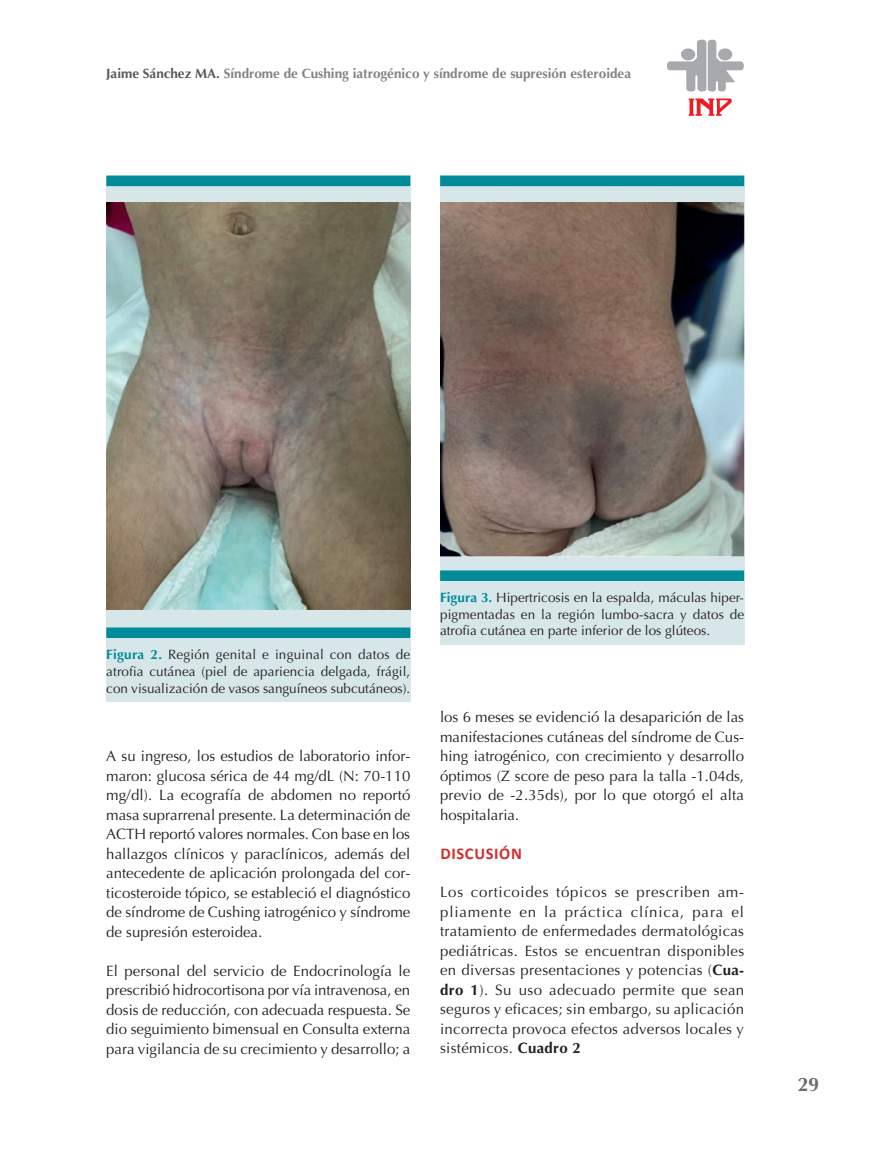
<style>
.page{position:relative;width:893px;height:1149px;background:#fff}
.page>*{position:absolute;margin:0;border:0;box-sizing:border-box;transform-origin:0 0}
.t1{font:700 19.5px "Optima";color:#6c6d70}
.t2{font:700 16.5px "Calibri";letter-spacing:.04em;color:#d22e2e}
.t3{font:15px/19.5px "Optima";color:#231f20;text-align:justify}
.t4{font:13.5px/16.5px "Optima";color:#231f20;text-align:justify}
.t5{font:700 13.5px "Optima";color:#808285}
.s1{color:#57585a}
.s2{font-weight:700;color:#008b9a}
.s3{font-weight:700}
</style>
<div class="page">
<svg style="left:689px;top:98px;width:43px;height:18px"></svg>
<svg style="left:667px;top:39px;width:77px;height:53px"></svg>
<div style="left:718px;top:48px;width:14px;height:12px;background:#a8a9ad;border-radius:50%"></div>
<div style="left:106px;top:175px;width:304px;height:527px;background:#d6e6e9"></div>
<div style="left:106px;top:175px;width:304px;height:11px;background:#008b98"></div>
<div style="left:106px;top:627px;width:304px;height:10px;background:#008b98"></div>
<img style="left:106px;top:203px;width:304px;height:406px">
<div style="left:440px;top:175px;width:304px;height:470px;background:#d6e6e9"></div>
<div style="left:440px;top:175px;width:304px;height:11px;background:#008b98"></div>
<div style="left:440px;top:570px;width:304px;height:10px;background:#008b98"></div>
<img style="left:440px;top:203px;width:304px;height:353px">
<p class="t5" style="left:106px;top:66px;width:526px"><span class="s1">Jaime Sánchez MA.</span> Síndrome de Cushing iatrogénico y síndrome de supresión esteroidea</p>
<p class="t4" style="left:106px;top:646px;width:306px"><span class="s2">Figura 2.</span> Región genital e inguinal con datos de atrofia cutánea (piel de apariencia delgada, frágil, con visualización de vasos sanguíneos subcutáneos).</p>
<p class="t3" style="left:106px;top:746px;width:306px">A su ingreso, los estudios de laboratorio infor&shy;maron: glucosa sérica de 44 mg/dL (N: 70-110 mg/dl). La ecografía de abdomen no reportó masa suprarrenal presente. La determinación de ACTH reportó valores normales. Con base en los hallazgos clínicos y paraclínicos, además del antecedente de aplicación prolongada del cor&shy;ticosteroide tópico, se estableció el diagnóstico de síndrome de Cushing iatrogénico y síndrome de supresión esteroidea.</p>
<p class="t3" style="left:106px;top:960px;width:306px">El personal del servicio de Endocrinología le prescribió hidrocortisona por vía intravenosa, en dosis de reducción, con adecuada respuesta. Se dio seguimiento bimensual en Consulta externa para vigilancia de su crecimiento y desarrollo; a</p>
<p class="t4" style="left:440px;top:589px;width:306px"><span class="s2">Figura 3.</span> Hipertricosis en la espalda, máculas hiper&shy;pigmentadas en la región lumbo-sacra y datos de atrofia cutánea en parte inferior de los glúteos.</p>
<p class="t3" style="left:440px;top:707px;width:306px">los 6 meses se evidenció la desaparición de las manifestaciones cutáneas del síndrome de Cus&shy;hing iatrogénico, con crecimiento y desarrollo óptimos (Z score de peso para la talla -1.04ds, previo de -2.35ds), por lo que otorgó el alta hospitalaria.</p>
<p class="t2" style="left:440px;top:842px;width:83px">DISCUSIÓN</p>
<p class="t3" style="left:440px;top:882px;width:306px">Los corticoides tópicos se prescriben am&shy;pliamente en la práctica clínica, para el tratamiento de enfermedades dermatológicas pediátricas. Estos se encuentran disponibles en diversas presentaciones y potencias (<span class="s3">Cua&shy;dro 1</span>). Su uso adecuado permite que sean seguros y eficaces; sin embargo, su aplicación incorrecta provoca efectos adversos locales y sistémicos. <span class="s3">Cuadro 2</span></p>
<h1 class="t1" style="left:798px;top:1072px;width:23px">29</h1>
</div>
